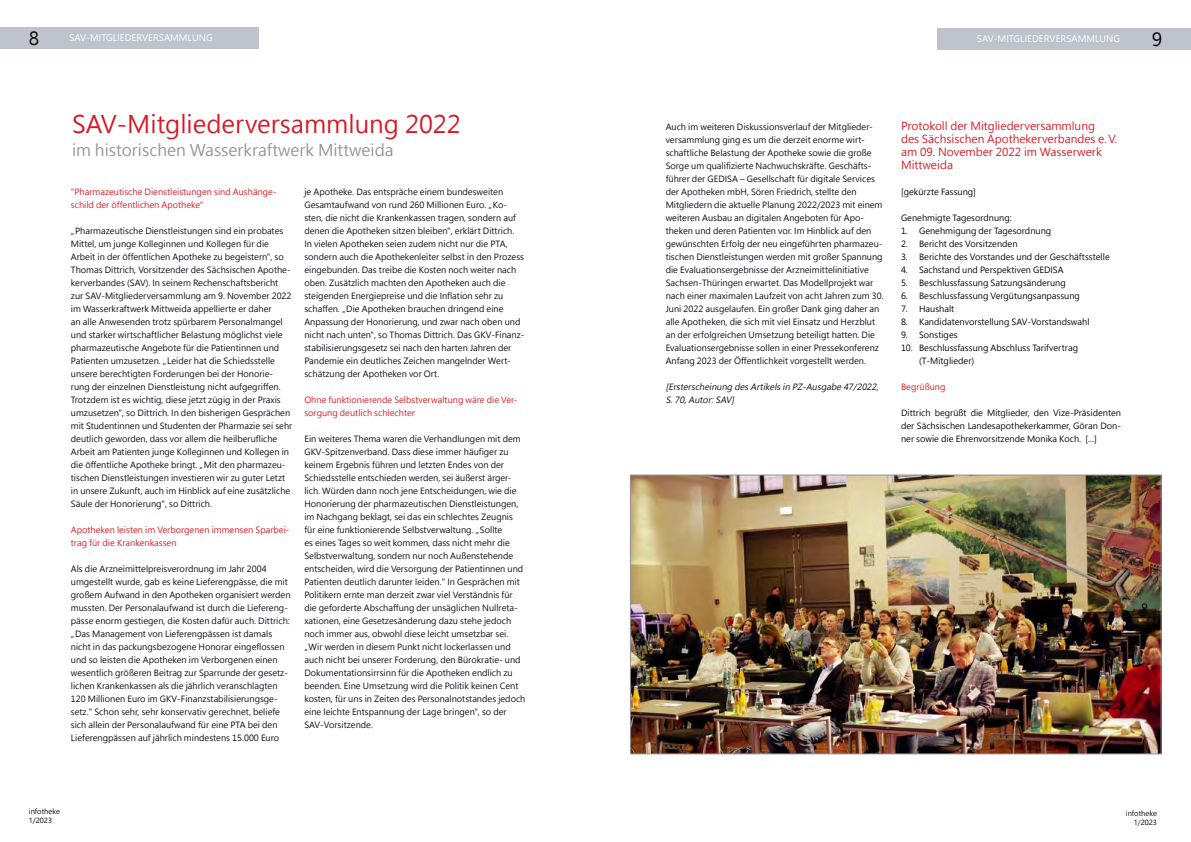
<style>
.page{position:relative;width:1191px;height:842px;background:#fff}
.page>*{position:absolute;margin:0;border:0;box-sizing:border-box;transform-origin:0 0}
.t1{font:24px "Microsoft Jheng Hei";color:#d91621}
.t2{font:18px "Microsoft Jheng Hei UI Regular";color:#000}
.t3{font:16px "Microsoft Jheng Hei";color:#959397}
.t4{font:11px/13px "Microsoft Jheng Hei";color:#d91621}
.t5{font:9px "Microsoft Jheng Hei UI Regular";color:#fff}
.t6{font:8.5px/13px "Microsoft Jheng Hei";color:#070714}
.t7{font:8.5px/13px "Microsoft Jheng Hei";color:#000}
.t8{font:8.5px/13px "Microsoft Jheng Hei";color:#d91621}
.t9{font:italic 8.5px/13px "Microsoft Jheng Hei";color:#070714}
.t10{font:7px/8.4px "Microsoft Jheng Hei UI Regular";color:#000}
.s1{color:#070714}
</style>
<div class="page">
<div style="left:937px;top:28px;width:254px;height:21px;background:#bec3cc"></div>
<div style="left:0;top:28px;width:258px;height:21px;background:#bec3cc"></div>
<img style="left:632px;top:477px;width:527px;height:275px">
<div style="left:630px;top:475px;width:531px;height:279px;border:1px solid #959397"></div>
<h2 class="t2" style="left:29px;top:27px;width:12px">8</h2>
<p class="t5" style="left:977px;top:33px;width:54px">SAV-MITGLIEDERVERS</p>
<p class="t5" style="left:1071px;top:33px;width:50px">AMM LUNG</p>
<p class="t5" style="left:69px;top:32px;width:54px">SAV-MITGLIEDERVERS</p>
<p class="t5" style="left:164px;top:32px;width:50px">AMM LUNG</p>
<h1 class="t1" style="left:72px;top:109px;width:390px">SAV-Mitgliederversammlung 2022</h1>
<h3 class="t3" style="left:72px;top:140px;width:323px">im historischen Wasserkraftwerk Mittweida</h3>
<p class="t8" style="left:71px;top:185px;width:207px">"Pharmazeutische Dienstleistungen sind Aushänge&shy;schild der öffentlichen Apotheke"</p>
<p class="t6" style="left:71px;top:224px;width:223px">„Pharmazeutische Dienstleistungen sind ein probates Mittel, um junge Kolleginnen und Kollegen für die Arbeit in der öffentlichen Apotheke zu begeistern", so Thomas Dittrich, Vorsitzender des Sächsischen Apothe&shy;kerverbandes (SAV). In seinem Rechenschaftsbericht zur SAV-Mitgliederversammlung am 9. November 2022 im Wasserkraftwerk Mittweida appellierte er daher<br>an alle Anwesenden trotz spürbarem Personalmangel und starker wirtschaftlicher Belastung möglichst viele pharmazeutische Angebote für die Patientinnen und Patienten umzusetzen. „Leider hat die Schiedsstelle unsere berechtigten Forderungen bei der Honorie&shy;rung der einzelnen Dienstleistung nicht aufgegriffen.<br>Trotzdem ist es wichtig, diese jetzt zügig in der Praxis umzusetzen", so Dittrich. In den bisherigen Gesprächen mit Studentinnen und Studenten der Pharmazie sei sehr deutlich geworden, dass vor allem die heilberufliche Arbeit am Patienten junge Kolleginnen und Kollegen in die öffentliche Apotheke bringt. „Mit den pharmazeu&shy;tischen Dienstleistungen investieren wir zu guter Letzt in unsere Zukunft, auch im Hinblick auf eine zusätzliche Säule der Honorierung", so Dittrich.</p>
<p class="t8" style="left:71px;top:523px;width:220px">Apotheken leisten im Verborgenen immensen Sparbei&shy;trag für die Krankenkassen</p>
<p class="t6" style="left:71px;top:562px;width:221px">Als die Arzneimittelpreisverordnung im Jahr 2004 umgestellt wurde, gab es keine Lieferengpässe, die mit großem Aufwand in den Apotheken organisiert werden mussten. Der Personalaufwand ist durch die Liefereng&shy;pässe enorm gestiegen, die Kosten dafür auch. Dittrich: „Das Management von Lieferengpässen ist damals nicht in das packungsbezogene Honorar eingeflossen und so leisten die Apotheken im Verborgenen einen wesentlich größeren Beitrag zur Sparrunde der gesetz&shy;lichen Krankenkassen als die jährlich veranschlagten 120 Millionen Euro im GKV-Finanzstabilisierungsge&shy;setz." Schon sehr, sehr konservativ gerechnet, beliefe sich allein der Personalaufwand für eine PTA bei den Lieferengpässen auf jährlich mindestens 15.000 Euro</p>
<p class="t6" style="left:304px;top:185px;width:222px">je Apotheke. Das entspräche einem bundesweiten Gesamtaufwand von rund 260 Millionen Euro. „Ko&shy;sten, die nicht die Krankenkassen tragen, sondern auf denen die Apotheken sitzen bleiben", erklärt Dittrich.<br>In vielen Apotheken seien zudem nicht nur die PTA, sondern auch die Apothekenleiter selbst in den Prozess eingebunden. Das treibe die Kosten noch weiter nach oben. Zusätzlich machten den Apotheken auch die steigenden Energiepreise und die Inflation sehr zu schaffen. „Die Apotheken brauchen dringend eine Anpassung der Honorierung, und zwar nach oben und nicht nach unten", so Thomas Dittrich. Das GKV-Finanz&shy;stabilisierungsgesetz sei nach den harten Jahren der Pandemie ein deutliches Zeichen mangelnder Wert&shy;schätzung der Apotheken vor Ort.</p>
<p class="t8" style="left:304px;top:393px;width:214px">Ohne funktionierende Selbstverwaltung wäre die Ver&shy;sorgung deutlich schlechter</p>
<p class="t6" style="left:304px;top:432px;width:223px">Ein weiteres Thema waren die Verhandlungen mit dem GKV-Spitzenverband. Dass diese immer häufiger zu keinem Ergebnis führen und letzten Endes von der Schiedsstelle entschieden werden, sei äußerst ärger&shy;lich. Würden dann noch jene Entscheidungen, wie die Honorierung der pharmazeutischen Dienstleistungen, im Nachgang beklagt, sei das ein schlechtes Zeugnis für eine funktionierende Selbstverwaltung. „Sollte<br>es eines Tages so weit kommen, dass nicht mehr die Selbstverwaltung, sondern nur noch Außenstehende entscheiden, wird die Versorgung der Patientinnen und Patienten deutlich darunter leiden." In Gesprächen mit Politikern ernte man derzeit zwar viel Verständnis für die geforderte Abschaffung der unsäglichen Nullreta&shy;xationen, eine Gesetzesänderung dazu stehe jedoch noch immer aus, obwohl diese leicht umsetzbar sei. „Wir werden in diesem Punkt nicht lockerlassen und auch nicht bei unserer Forderung, den Bürokratie- und Dokumentationsirrsinn für die Apotheken endlich zu beenden. Eine Umsetzung wird die Politik keinen Cent kosten, für uns in Zeiten des Personalnotstandes jedoch eine leichte Entspannung der Lage bringen", so der SAV-Vorsitzende.</p>
<p class="t6" style="left:665px;top:120px;width:219px">Auch im weiteren Diskussionsverlauf der Mitglieder&shy;versammlung ging es um die derzeit enorme wirt&shy;schaftliche Belastung der Apotheke sowie die große Sorge um qualifizierte Nachwuchskräfte. Geschäfts&shy;führer der GEDISA – Gesellschaft für digitale Services der Apotheken mbH, Sören Friedrich, stellte den Mitgliedern die aktuelle Planung 2022/2023 mit einem weiteren Ausbau an digitalen Angeboten für Apo&shy;theken und deren Patienten vor. Im Hinblick auf den gewünschten Erfolg der neu eingeführten pharmazeu&shy;tischen Dienstleistungen werden mit großer Spannung die Evaluationsergebnisse der Arzneimittelinitiative Sachsen-Thüringen erwartet. Das Modellprojekt war nach einer maximalen Laufzeit von acht Jahren zum 30.<br>Juni 2022 ausgelaufen. Ein großer Dank ging daher an alle Apotheken, die sich mit viel Einsatz und Herzblut an der erfolgreichen Umsetzung beteiligt hatten. Die Evaluationsergebnisse sollen in einer Pressekonferenz Anfang 2023 der Öffentlichkeit vorgestellt werden.</p>
<p class="t9" style="left:665px;top:380px;width:216px">[Ersterscheinung des Artikels in PZ-Ausgabe 47/2022,<br>S.70,Autor:SAV]</p>
<p class="t4" style="left:901px;top:119px;width:217px">Protokoll der Mitgliederversammlung<br>des Sächsischen Apothekerverbandes e. V. am 09. November 2022 im Wasserwerk<br>Mittweida</p>
<p class="t7" style="left:901px;top:185px;width:76px">[gekürzte Fassung<span class="s1">]</span></p>
<p class="t7" style="left:901px;top:211px;width:112px">Genehmigte Tagesordnung:</p>
<p class="t7" style="left:901px;top:224px;width:152px">1. Genehmigung der Tagesordnung</p>
<p class="t7" style="left:901px;top:237px;width:118px">2. Bericht des Vorsitzenden</p>
<p class="t7" style="left:901px;top:250px;width:210px">3. Berichte des Vorstandes und der Geschäftsstelle</p>
<p class="t7" style="left:901px;top:263px;width:164px">4. Sachstand und Perspektiven GEDISA</p>
<p class="t7" style="left:901px;top:276px;width:166px">5. Beschlussfassung Satzungsänderung</p>
<p class="t7" style="left:901px;top:289px;width:180px">6. Beschlussfassung Vergütungsanpassung</p>
<p class="t7" style="left:901px;top:302px;width:55px">7. Haushalt</p>
<p class="t7" style="left:901px;top:315px;width:190px">8. Kandidatenvorstellung SAV-Vorstandswahl</p>
<p class="t7" style="left:901px;top:328px;width:58px">9. Sonstiges</p>
<p class="t7" style="left:919px;top:341px;width:160px;text-indent:-18px">10. Beschlussfassung Abschluss Tarifvertrag (T-Mitglieder)</p>
<p class="t8" style="left:901px;top:380px;width:46px">Begrüßung</p>
<p class="t7" style="left:901px;top:406px;width:221px;text-align:justify">Dittrich begrüßt die Mitglieder, den Vize-Präsidenten der Sächsischen Landesapothekerkammer, Göran Don&shy;ner sowie die Ehrenvorsitzende Monika Koch. [...]</p>
<h2 class="t2" style="left:1151px;top:28px;width:12px">9</h2>
<p class="t10" style="left:29px;top:807px;width:33px">INFOTHEKE<br>1/2023</p>
<p class="t10" style="left:1125px;top:810px;width:33px;text-align:right">INFOTHEKE<br>1/2023</p>
</div>
